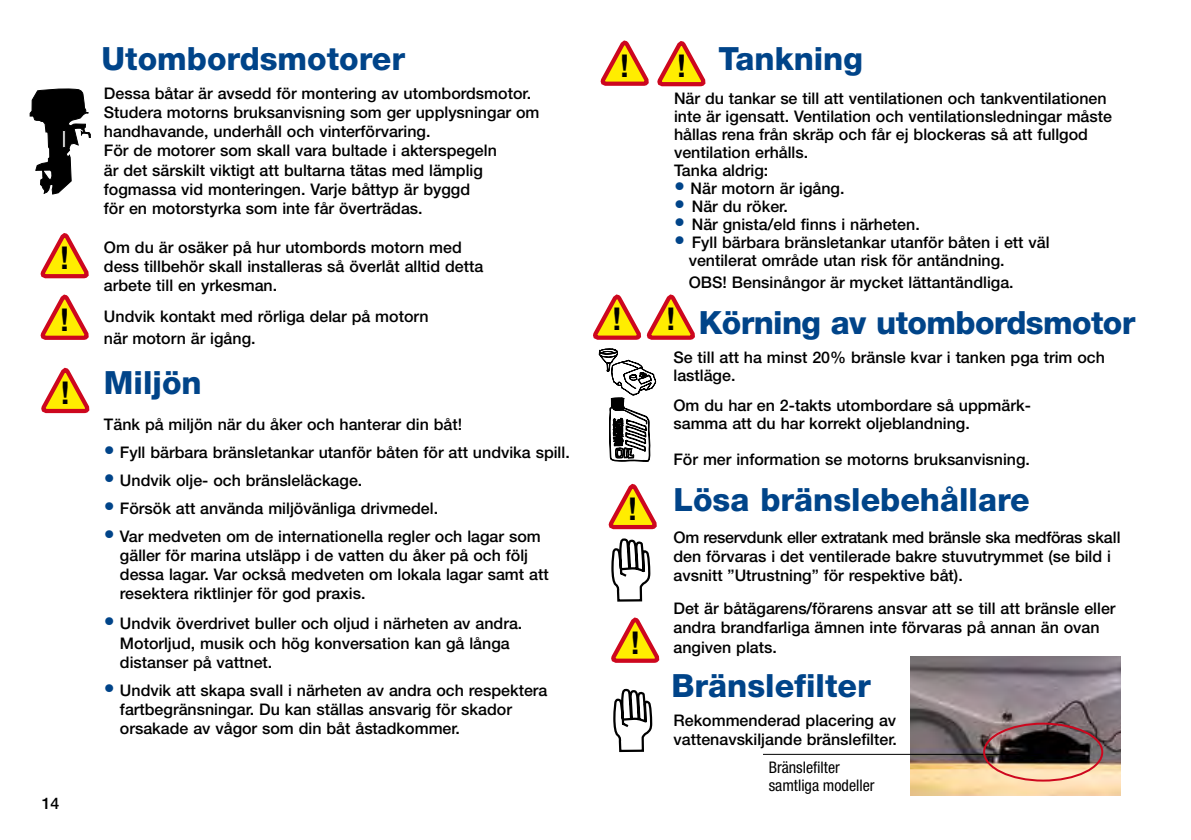
<style>
.page{position:relative;width:1191px;height:840px;background:#fff}
.page>*{position:absolute;margin:0;border:0;box-sizing:border-box;transform-origin:0 0}
.t1{font:800 32px "Helvetica Neue";color:#004489}
.t2{font:800 32px "Helvetica Neue";letter-spacing:-.02em;color:#004489}
.t3{font:700 31.2px "Helvetica";color:#000}
.t4{font:500 16px/19.2px "Helvetica Neue";color:#000}
.t5{font:condensed 16px/18px "Helvetica Neue";color:#000}
.s1{font-size:22px;color:#004489}
</style>
<div class="page">
<svg style="left:599px;top:348px;width:57px;height:114px"></svg>
<svg style="left:41px;top:233px;width:48px;height:46px"></svg>
<svg style="left:593px;top:294px;width:102px;height:46px"></svg>
<svg style="left:609px;top:483px;width:51px;height:180px"></svg>
<svg style="left:42px;top:367px;width:48px;height:47px"></svg>
<svg style="left:601px;top:40px;width:48px;height:46px"></svg>
<svg style="left:41px;top:294px;width:48px;height:46px"></svg>
<svg style="left:658px;top:41px;width:48px;height:46px"></svg>
<svg style="left:613px;top:688px;width:40px;height:65px"></svg>
<img style="left:910px;top:656px;width:210px;height:139px">
<hr style="left:763px;top:753px;width:278px;height:1px;background:#000">
<div style="left:983px;top:722px;width:120px;height:59px;border:2px solid #cd071e;border-radius:50%"></div>
<svg style="left:30px;top:88px;width:61px;height:106px"></svg>
<div style="left:62px;top:130px;width:4px;height:18px;border:1px solid #000"></div>
<h2 class="t3" style="left:59px;top:233px;width:12px">!</h2>
<h2 class="t3" style="left:59px;top:294px;width:12px">!</h2>
<h2 class="t3" style="left:60px;top:367px;width:12px">!</h2>
<p class="t4" style="left:42px;top:793px;width:19px">14</p>
<h1 class="t1" style="left:101px;top:39px;width:305px">Utombordsmotorer</h1>
<p class="t4" style="left:104px;top:83px;width:437px">Dessa båtar är avsedd för montering av utombordsmotor.<br>Studera motorns bruksanvisning som ger upplysningar om handhavande, underhåll och vinterförvaring.<br>För de motorer som skall vara bultade i akterspegeln<br>är det särskilt viktigt att bultarna tätas med lämplig fogmassa vid monteringen. Varje båttyp är byggd<br>för en motorstyrka som inte får överträdas.</p>
<p class="t4" style="left:104px;top:237px;width:381px">Om du är osäker på hur utombords motorn med dess tillbehör skall installeras så överlåt alltid detta arbete till en yrkesman.</p>
<p class="t4" style="left:104px;top:305px;width:326px;line-height:21.6px">Undvik kontakt med rörliga delar på motorn när motorn är igång.</p>
<h1 class="t1" style="left:104px;top:363px;width:99px">Miljön</h1>
<p class="t4" style="left:104px;top:414px;width:360px">Tänk på miljön när du åker och hanterar din båt!</p>
<p class="t4" style="left:104px;top:442px;width:467px"><span class="s1">•</span> Fyll bärbara bränsletankar utanför båten för att undvika spill.</p>
<p class="t4" style="left:104px;top:470px;width:260px"><span class="s1">•</span> Undvik olje- och bränsleläckage.</p>
<p class="t4" style="left:104px;top:498px;width:336px"><span class="s1">•</span> Försök att använda miljövänliga drivmedel.</p>
<p class="t4" style="left:120px;top:526px;width:430px;text-indent:-16px"><span class="s1">•</span> Var medveten om de internationella regler och lagar som gäller för marina utsläpp i de vatten du åker på och följ dessa lagar. Var också medveten om lokala lagar samt att resektera riktlinjer för god praxis.</p>
<p class="t4" style="left:120px;top:613px;width:404px;text-indent:-16px"><span class="s1">•</span> Undvik överdrivet buller och oljud i närheten av andra.<br>Motorljud, musik och hög konversation kan gå långa distanser på vattnet.</p>
<p class="t4" style="left:120px;top:680px;width:429px;text-indent:-16px"><span class="s1">•</span> Undvik att skapa svall i närheten av andra och respektera fartbegränsningar. Du kan ställas ansvarig för skador orsakade av vågor som din båt åstadkommer.</p>
<h2 class="t3" style="left:619px;top:40px;width:12px">!</h2>
<h1 class="t1" style="left:718px;top:40px;width:146px">Tankning</h1>
<p class="t4" style="left:674px;top:89px;width:439px;line-height:18px">När du tankar se till att ventilationen och tankventilationen inte är igensatt. Ventilation och ventilationsledningar måste hållas rena från skräp och får ej blockeras så att fullgod ventilation erhålls.<br>Tanka aldrig:</p>
<p class="t4" style="left:674px;top:179px;width:172px"><span class="s1">•</span> När motorn är igång.</p>
<p class="t4" style="left:674px;top:197px;width:115px"><span class="s1">•</span> När du röker.</p>
<p class="t4" style="left:674px;top:215px;width:247px"><span class="s1">•</span> När gnista/eld finns i närheten.</p>
<p class="t4" style="left:688px;top:233px;width:362px;line-height:18px;text-indent:-15px"><span class="s1">•</span> Fyll bärbara bränsletankar utanför båten i ett väl ventilerat område utan risk för antändning.</p>
<p class="t4" style="left:688px;top:272px;width:326px">OBS! Bensinångor är mycket lättantändliga.</p>
<h2 class="t3" style="left:675px;top:41px;width:12px">!</h2>
<h2 class="t3" style="left:611px;top:294px;width:12px">!</h2>
<h2 class="t3" style="left:665px;top:294px;width:12px">!</h2>
<h1 class="t2" style="left:698px;top:304px;width:438px">Körning av utombordsmotor</h1>
<h2 class="t3" style="left:627px;top:483px;width:12px">!</h2>
<h2 class="t3" style="left:629px;top:617px;width:12px">!</h2>
<p class="t4" style="left:673px;top:347px;width:433px;line-height:18px">Se till att ha minst 20% bränsle kvar i tanken pga trim och lastläge.</p>
<p class="t4" style="left:673px;top:395px;width:359px;line-height:18px">Om du har en 2-takts utombordare så uppmärk&shy;samma att du har korrekt oljeblandning.</p>
<p class="t4" style="left:673px;top:449px;width:358px">För mer information se motorns bruksanvisning.</p>
<h1 class="t1" style="left:673px;top:480px;width:358px">Lösa bränslebehållare</h1>
<p class="t4" style="left:673px;top:526px;width:448px">Om reservdunk eller extratank med bränsle ska medföras skall den förvaras i det ventilerade bakre stuvutrymmet (se bild i avsnitt ”Utrustning” för respektive båt).</p>
<p class="t4" style="left:673px;top:598px;width:443px">Det är båtägarens/förarens ansvar att se till att bränsle eller andra brandfarliga ämnen inte förvaras på annan än ovan angiven plats.</p>
<h1 class="t1" style="left:671px;top:665px;width:201px">Bränslefilter</h1>
<p class="t4" style="left:673px;top:709px;width:225px">Rekommenderad placering av vattenavskiljande bränslefilter.</p>
<p class="t5" style="left:768px;top:758px;width:107px">Bränslefilter samtliga modeller</p>
</div>
